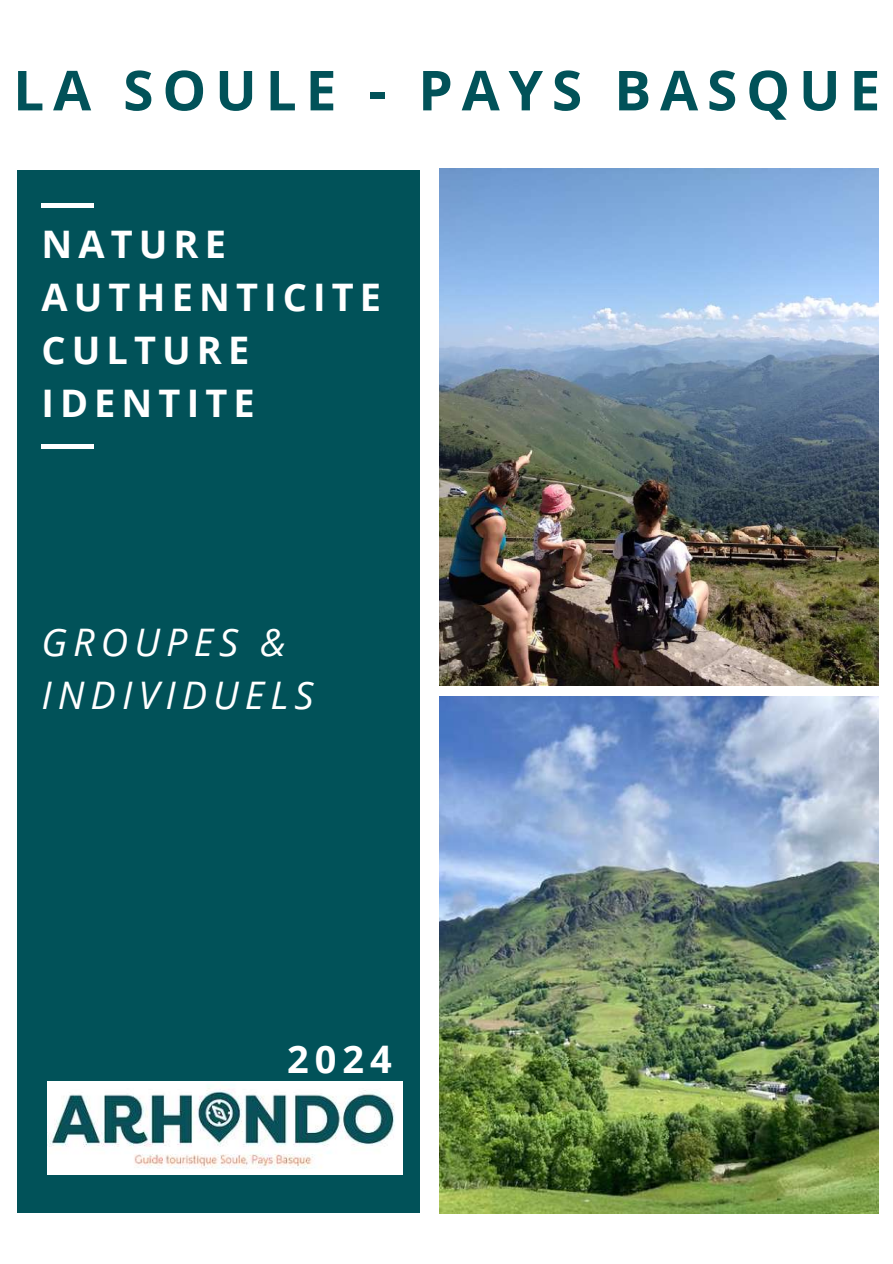
<style>
.page{position:relative;width:893px;height:1264px;background:#fff}
.page>*{position:absolute;margin:0;border:0;box-sizing:border-box;transform-origin:0 0}
.t1{font:700 55.2px "Open Sans";letter-spacing:.16em;color:#015259}
.t2{font:700 37.95px/52.8px "Open Sans";letter-spacing:.16em;color:#fff}
.t3{font:italic 37.95px/52.8px "Open Sans";letter-spacing:.16em;color:#fff}
</style>
<div class="page">
<img style="left:439px;top:169px;width:439px;height:516px">
<img style="left:439px;top:696px;width:439px;height:517px">
<div style="left:18px;top:170px;width:402px;height:1043px;background:#015259"></div>
<img style="left:47px;top:1081px;width:356px;height:93px">
<hr style="left:41px;top:203px;width:53px;height:4px;background:#fff">
<div style="left:41px;top:444px;width:53px;height:5px;background:#fff"></div>
<h1 class="t1" style="left:13px;top:51px;width:868px">LA SOULE - PAYS BASQUE</h1>
<p class="t2" style="left:41px;top:217px;width:341px">NATURE<br>AUTHENTICITE<br>CULTURE<br>IDENTITE</p>
<p class="t3" style="left:41px;top:615px;width:273px">GROUPES &amp;<br>INDIVIDUELS</p>
<p class="t2" style="left:287px;top:1031px;width:106px">2024</p>
</div>
